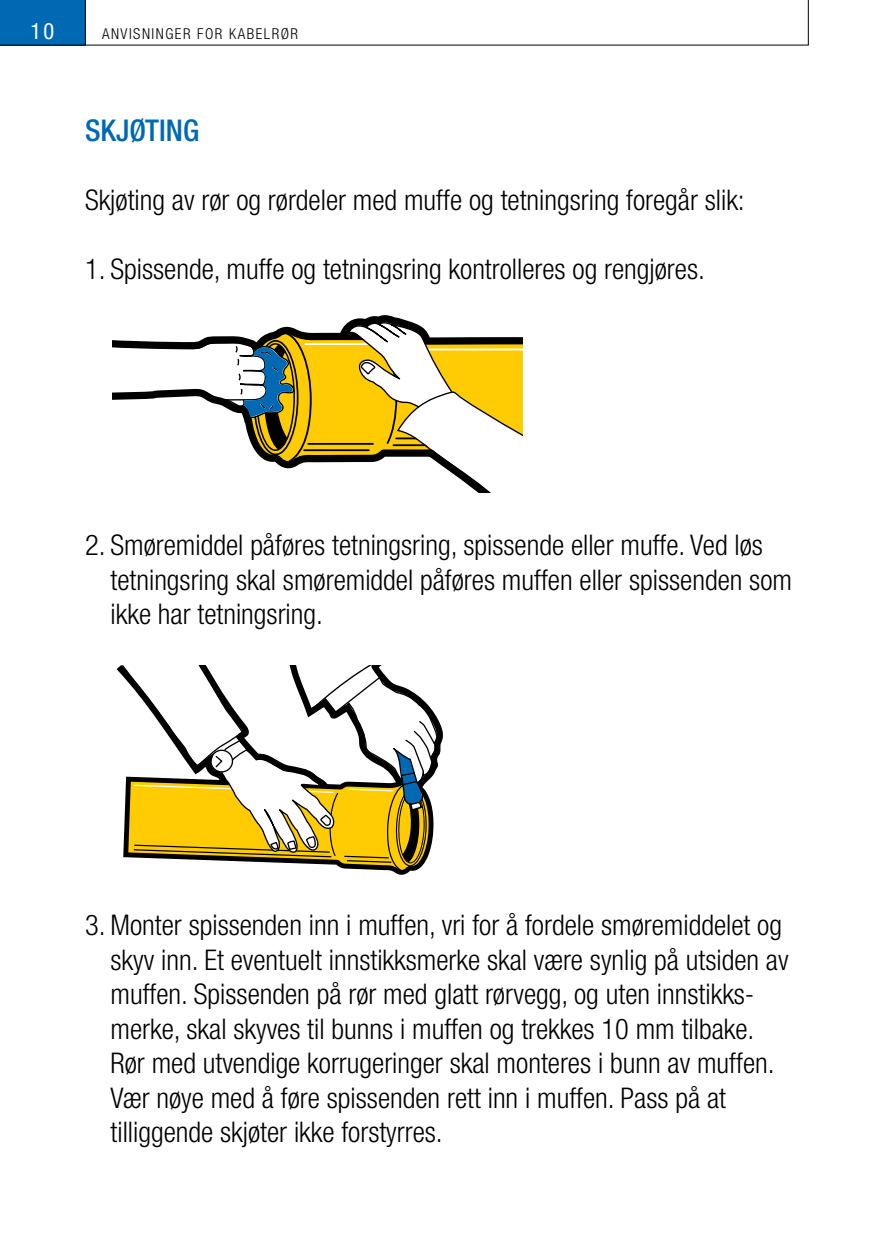
<style>
.page{position:relative;width:893px;height:1259px;background:#fff}
.page>*{position:absolute;margin:0;border:0;box-sizing:border-box;transform-origin:0 0}
.t1{font:500 condensed 30px "Helvetica Neue LT Std";color:#0069b4}
.t2{font:300 condensed 28.5px/34.5px "Helvetica Neue LT Std";color:#000}
.t3{font:condensed 22.5px "Helvetica Neue LT Std";color:#fff}
.t4{font:300 condensed 15px "Helvetica Neue LT Std";letter-spacing:.1em;color:#000}
</style>
<div class="page">
<svg style="left:112px;top:315px;width:410px;height:178px"></svg>
<svg style="left:116px;top:665px;width:327px;height:210px"></svg>
<svg style="left:0;top:0;width:809px;height:45px"></svg>
<p class="t3" style="left:30px;top:18px;width:25px">10</p>
<p class="t4" style="left:102px;top:25px;width:198px">ANVISNINGER FOR KABELRØR</p>
<p class="t1" style="left:85px;top:113px;width:116px">SKJØTING</p>
<p class="t2" style="left:85px;top:183px;width:661px">Skjøting av rør og rørdeler med muffe og tetningsring foregår slik:</p>
<p class="t2" style="left:85px;top:252px;width:621px">1. Spissende, muffe og tetningsring kontrolleres og rengjøres.</p>
<p class="t2" style="left:111px;top:528px;width:683px;text-indent:-26px">2. Smøremiddel påføres tetningsring, spissende eller muffe. Ved løs tetningsring skal smøremiddel påføres muffen eller spissenden som ikke har tetningsring.</p>
<p class="t2" style="left:111px;top:907px;width:680px;text-indent:-26px">3. Monter spissenden inn i muffen, vri for å fordele smøremiddelet og skyv inn. Et eventuelt innstikksmerke skal være synlig på utsiden av muffen. Spissenden på rør med glatt rørvegg, og uten innstikks&shy;merke, skal skyves til bunns i muffen og trekkes 10 mm tilbake.<br>Rør med utvendige korrugeringer skal monteres i bunn av muffen.<br>Vær nøye med å føre spissenden rett inn i muffen. Pass på at tilliggende skjøter ikke forstyrres.</p>
</div>
